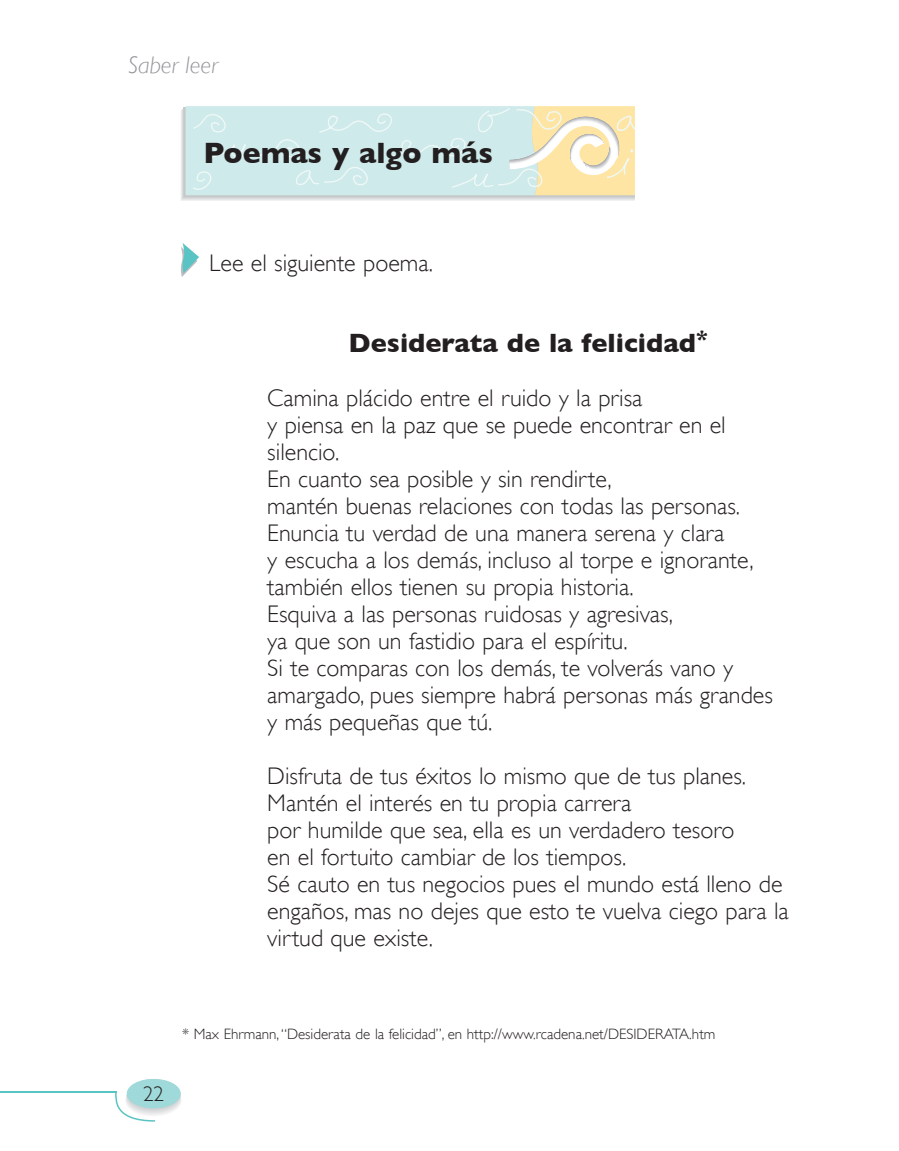
<style>
.page{position:relative;width:899px;height:1151px;background:#fff}
.page>*{position:absolute;margin:0;border:0;box-sizing:border-box;transform-origin:0 0}
.t1{font:700 30px "Gill Sans";color:#231f20}
.t2{font:700 27px "Gill Sans";color:#231f20}
.t3{font:300 24px/27px "Gill Sans";color:#231f20}
.t4{font:italic 300 24px "Gill Sans";color:#939598}
.t5{font:300 21px "Gill Sans";color:#231f20}
.t6{font:300 15px "Gill Sans";color:#231f20}
</style>
<div class="page">
<hr style="left:0;top:1091px;width:117px;height:1px;background:#59c4c3">
<svg style="left:114px;top:1079px;width:67px;height:42px"></svg>
<svg style="left:186px;top:106px;width:448px;height:89px;background:#d9e9df"></svg>
<svg style="left:181px;top:243px;width:18px;height:34px"></svg>
<p class="t4" style="left:128px;top:51px;width:91px">Saber leer</p>
<p class="t1" style="left:203px;top:135px;width:291px">Poemas y algo más</p>
<p class="t3" style="left:209px;top:249px;width:225px">Lee el siguiente poema.</p>
<p class="t2" style="left:348px;top:327px;width:361px">Desiderata de la felicidad<sup>*</sup></p>
<p class="t3" style="left:267px;top:384px;width:507px">Camina plácido entre el ruido y la prisa<br>y piensa en la paz que se puede encontrar en el silencio.<br>En cuanto sea posible y sin rendirte,<br>mantén buenas relaciones con todas las personas.<br>Enuncia tu verdad de una manera serena y clara<br>y escucha a los demás, incluso al torpe e ignorante, también ellos tienen su propia historia.<br>Esquiva a las personas ruidosas y agresivas,<br>ya que son un fastidio para el espíritu.<br>Si te comparas con los demás, te volverás vano y amargado, pues siempre habrá personas más grandes y más pequeñas que tú.</p>
<p class="t3" style="left:267px;top:762px;width:523px">Disfruta de tus éxitos lo mismo que de tus planes.<br>Mantén el interés en tu propia carrera<br>por humilde que sea, ella es un verdadero tesoro<br>en el fortuito cambiar de los tiempos.<br>Sé cauto en tus negocios pues el mundo está lleno de engaños, mas no dejes que esto te vuelva ciego para la virtud que existe.</p>
<p class="t5" style="left:143px;top:1082px;width:22px">22</p>
<p class="t6" style="left:182px;top:1025px;width:534px">* Max Ehrmann, “Desiderata de la felicidad”, en http://www.rcadena.net/DESIDERATA.htm</p>
</div>
